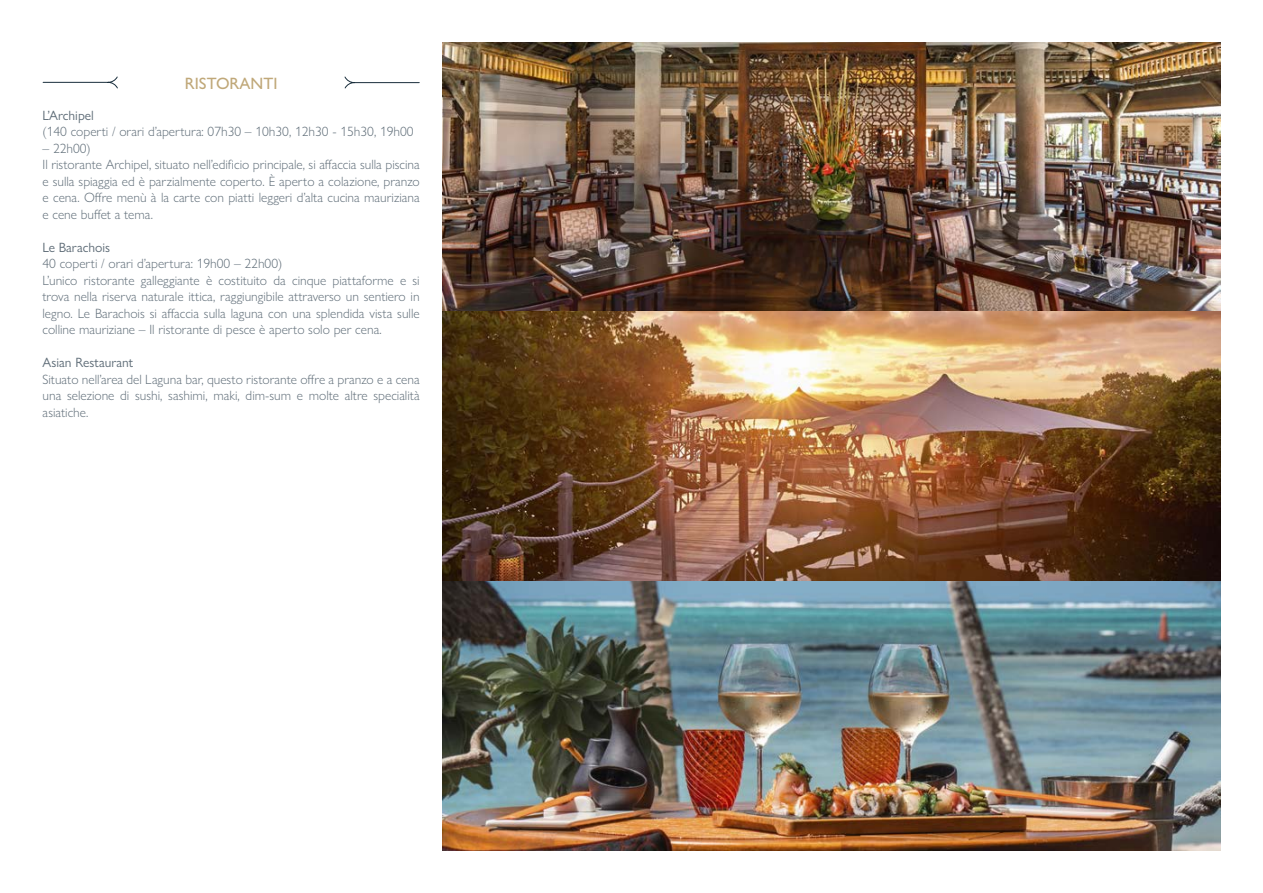
<style>
.page{position:relative;width:1263px;height:893px;background:#fff}
.page>*{position:absolute;margin:0;border:0;box-sizing:border-box;transform-origin:0 0}
.t1{font:500 16.5px "Gill Sans Nova";color:#c0a879}
.t2{font:300 13.5px/16.5px "Gill Sans Nova";color:#5e6c77}
.t3{font:13.5px "Gill Sans Nova";color:#5e6c77}
</style>
<div class="page">
<svg style="left:42px;top:76px;width:378px;height:13px"></svg>
<img style="left:443px;top:43px;width:777px;height:807px">
<p class="t1" style="left:185px;top:73px;width:94px">RISTORANTI</p>
<p class="t3" style="left:43px;top:107px;width:53px">L’Archipel</p>
<p class="t2" style="left:43px;top:123px;width:373px">(140 coperti / orari d’apertura: 07h30 – 10h30, 12h30 - 15h30, 19h00</p>
<p class="t2" style="left:43px;top:140px;width:379px">– 22h00)<br>Il ristorante Archipel, situato nell’edificio principale, si affaccia sulla piscina e sulla spiaggia ed è parzialmente coperto. È aperto a colazione, pranzo e cena. Offre menù à la carte con piatti leggeri d’alta cucina mauriziana e cene buffet a tema.</p>
<p class="t3" style="left:43px;top:239px;width:69px">Le Barachois</p>
<p class="t2" style="left:43px;top:255px;width:379px">40 coperti / orari d’apertura: 19h00 – 22h00)<br>L’unico ristorante galleggiante è costituito da cinque piattaforme e si trova nella riserva naturale ittica, raggiungibile attraverso un sentiero in legno. Le Barachois si affaccia sulla laguna con una splendida vista sulle colline mauriziane – Il ristorante di pesce è aperto solo per cena.</p>
<p class="t3" style="left:43px;top:354px;width:92px">Asian Restaurant</p>
<p class="t2" style="left:43px;top:371px;width:379px;text-align:justify">Situato nell’area del Laguna bar, questo ristorante offre a pranzo e a cena una selezione di sushi, sashimi, maki, dim-sum e molte altre specialità asiatiche.</p>
</div>
